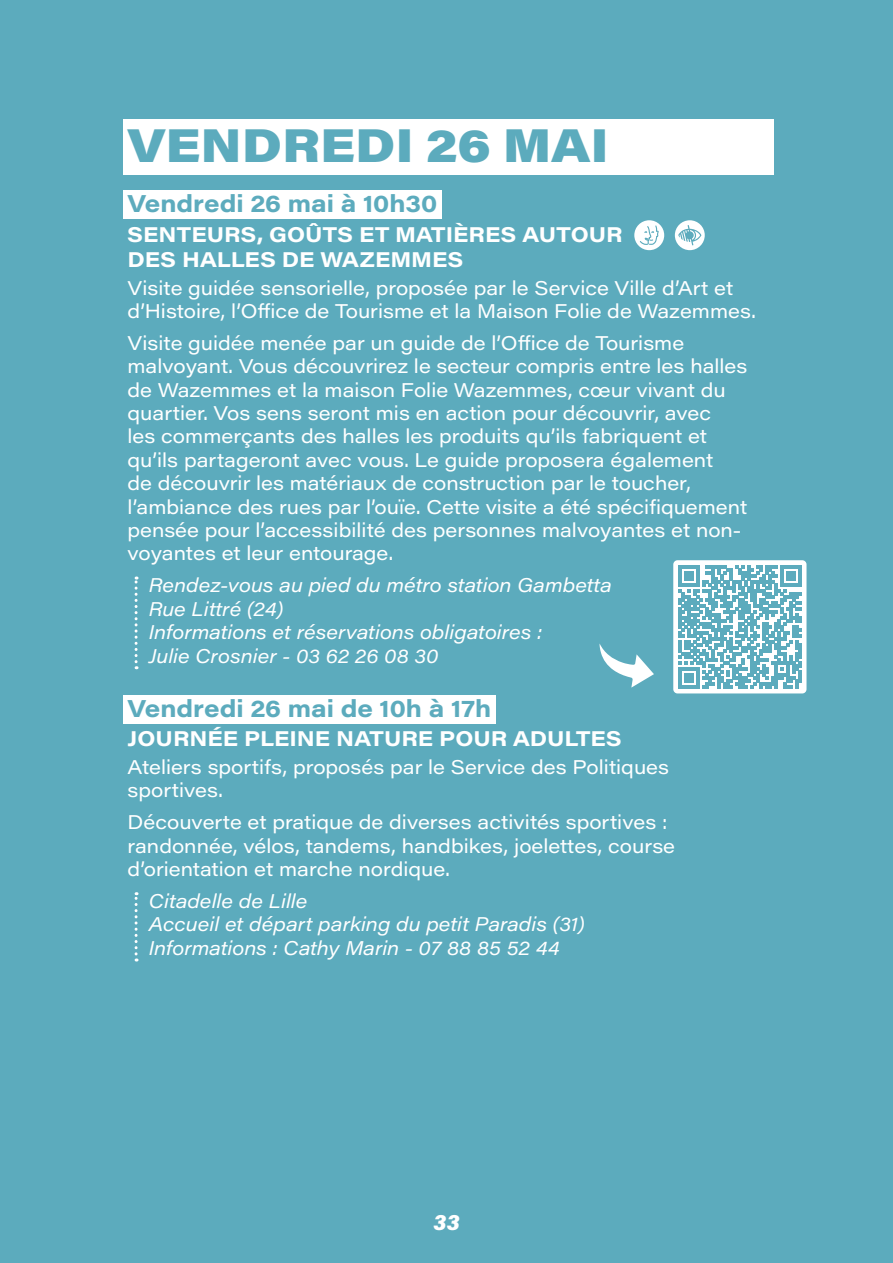
<style>
.page{position:relative;width:893px;height:1263px;background:#5cabbd}
.page>*{position:absolute;margin:0;border:0;box-sizing:border-box;transform-origin:0 0}
.t1{font:900 46.5px "Acumin Pro Wide";color:#5cabbd}
.t2{font:700 24px "Acumin Pro Wide";color:#5cabbd}
.t3{font:italic 900 22.5px "Acumin Pro";color:#fff}
.t4{font:700 21px/25.2px "Acumin Pro Wide";color:#fff}
.t5{font:19.5px/23.4px "Acumin Pro Wide";color:#fff}
.t6{font:italic 19.5px/23.4px "Acumin Pro Wide";letter-spacing:.005em;color:#fff}
</style>
<div class="page">
<div style="left:123px;top:119px;width:651px;height:55px;background:#fff"></div>
<div style="left:123px;top:190px;width:319px;height:28px;background:#fff"></div>
<svg style="left:135px;top:576px;width:3px;height:93px"></svg>
<div style="left:123px;top:695px;width:373px;height:28px;background:#fff"></div>
<svg style="left:135px;top:892px;width:3px;height:69px"></svg>
<div style="left:634px;top:220px;width:30px;height:30px;background:#fff;border-radius:50%"></div>
<svg style="left:640px;top:225px;width:19px;height:20px"></svg>
<svg style="left:675px;top:220px;width:30px;height:30px"></svg>
<svg style="left:678px;top:225px;width:23px;height:20px"></svg>
<div style="left:673px;top:560px;width:133px;height:133px;background:#fff;border-radius:4px"></div>
<svg style="left:678px;top:565px;width:123px;height:123px"></svg>
<svg style="left:600px;top:644px;width:54px;height:44px"></svg>
<h1 class="t1" style="left:128px;top:111px;width:483px">VENDREDI 26 MAI</h1>
<p class="t2" style="left:128px;top:186px;width:311px">Vendredi 26 mai à 10h30</p>
<p class="t4" style="left:128px;top:220px;width:496px">SENTEURS, GOÛTS ET MATIÈRES AUTOUR<br>DES HALLES DE WAZEMMES</p>
<p class="t5" style="left:128px;top:275px;width:630px">Visite guidée sensorielle, proposée par le Service Ville d’Art et d’Histoire, l’Office de Tourisme et la Maison Folie de Wazemmes.</p>
<p class="t5" style="left:128px;top:330px;width:621px">Visite guidée menée par un guide de l’Office de Tourisme malvoyant. Vous découvrirez le secteur compris entre les halles de Wazemmes et la maison Folie Wazemmes, cœur vivant du quartier. Vos sens seront mis en action pour découvrir, avec<br>les commerçants des halles les produits qu’ils fabriquent et qu’ils partageront avec vous. Le guide proposera également<br>de découvrir les matériaux de construction par le toucher, l’ambiance des rues par l’ouïe. Cette visite a été spécifiquement pensée pour l’accessibilité des personnes malvoyantes et non&shy;voyantes et leur entourage.</p>
<p class="t6" style="left:149px;top:573px;width:465px">Rendez-vous au pied du métro station Gambetta Rue Littré (24)<br>Informations et réservations obligatoires :<br>Julie Crosnier - 03 62 26 08 30</p>
<p class="t2" style="left:128px;top:691px;width:365px">Vendredi 26 mai de 10h à 17h</p>
<p class="t4" style="left:128px;top:725px;width:496px">JOURNÉE PLEINE NATURE POUR ADULTES</p>
<p class="t5" style="left:128px;top:754px;width:543px">Ateliers sportifs, proposés par le Service des Politiques sportives.</p>
<p class="t5" style="left:128px;top:810px;width:549px">Découverte et pratique de diverses activités sportives : randonnée, vélos, tandems, handbikes, joelettes, course d’orientation et marche nordique.</p>
<p class="t6" style="left:149px;top:888px;width:437px">Citadelle de Lille<br>Accueil et départ parking du petit Paradis (31)<br>Informations : Cathy Marin - 07 88 85 52 44</p>
<p class="t3" style="left:433px;top:1206px;width:27px">33</p>
</div>
